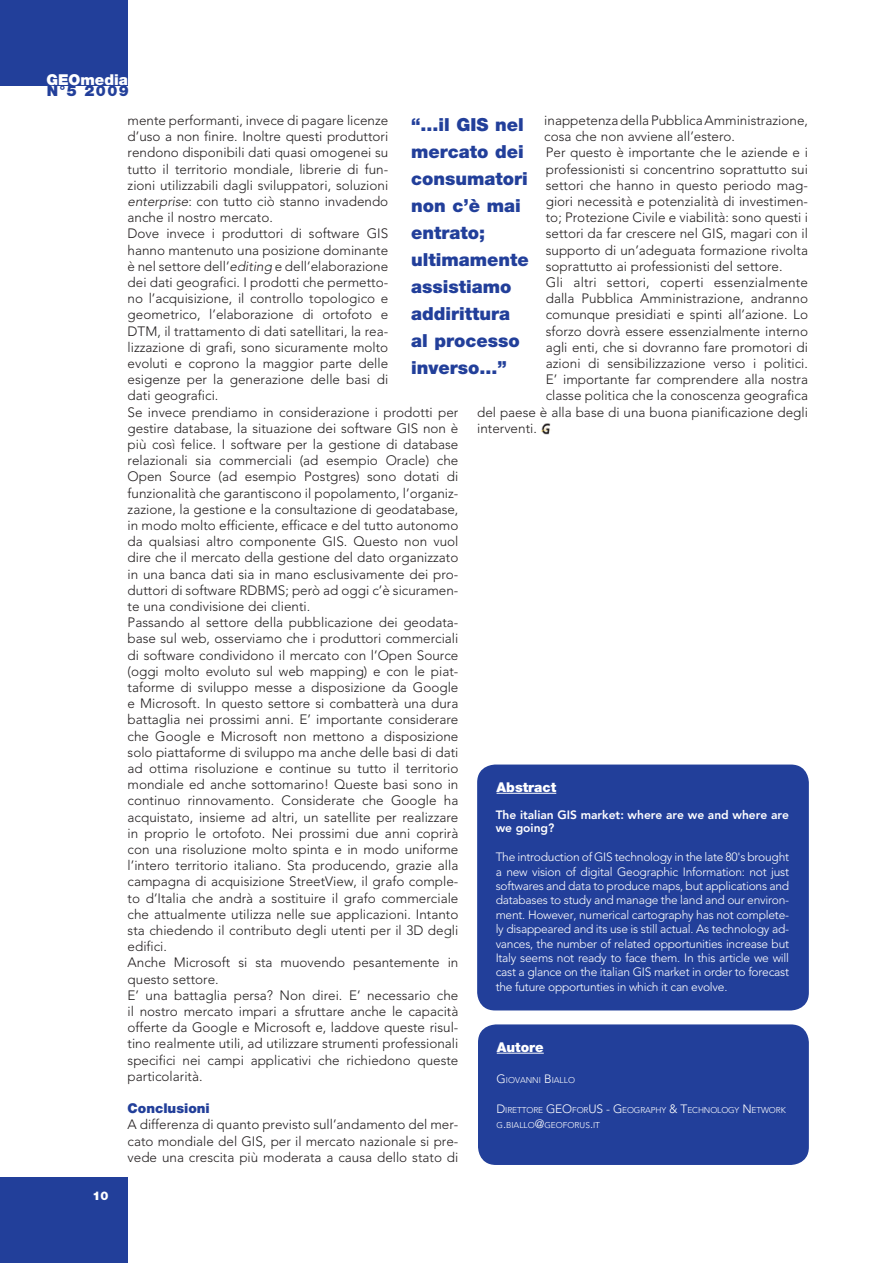
<style>
.page{position:relative;width:893px;height:1263px;background:#fff}
.page>*{position:absolute;margin:0;border:0;box-sizing:border-box;transform-origin:0 0}
.t1{font:900 18px/27px "Helvetica Neue";color:#223f9a}
.t2{font:900 15px "Helvetica Neue";color:#fff}
.t3{font:900 15px "Helvetica Neue";color:#223f9a}
.t4{font:300 13.5px/16.2px "Avenir";color:#231f20}
.t5{font:900 13.5px "Helvetica Neue";color:#fff}
.t6{font:900 13.5px "Helvetica Neue";color:#223f9a}
.t7{font:300 12px/14.4px "Avenir";letter-spacing:-.02em;color:#fff;text-align:justify}
.t8{font:800 12px/13.5px "Avenir";color:#fff}
.t9{font:900 12px "Helvetica Neue";color:#fff}
.t10{font:300 8.4px/15px "Avenir";letter-spacing:-.015em;color:#fff}
.s1{font-style:italic}
.s2{font-size:12px}
</style>
<div class="page">
<div style="left:0;top:0;width:128px;height:85px;background:#223f9a"></div>
<div style="left:0;top:1178px;width:128px;height:85px;background:#223f9a"></div>
<svg style="left:541px;top:424px;width:10px;height:10px"></svg>
<div style="left:477px;top:765px;width:332px;height:245px;background:#223f9a;border-radius:18px"></div>
<hr style="left:496px;top:793px;width:60px;height:1px;background:#fff">
<div style="left:478px;top:1024px;width:331px;height:141px;background:#223f9a;border-radius:18px"></div>
<hr style="left:497px;top:1053px;width:47px;height:1px;background:#fff">
<p class="t2" style="left:46px;top:74px;width:83px">GEOmedia</p>
<p class="t3" style="left:47px;top:85px;width:83px">N°5 2009</p>
<p class="t9" style="left:92px;top:1191px;width:18px">10</p>
<p class="t4" style="left:128px;top:113px;width:332px">mente performanti, invece di pagare licenze<br>d’uso a non finire. Inoltre questi produttori<br>rendono disponibili dati quasi omogenei su<br>tutto il territorio mondiale, librerie di fun-<br>zioni utilizzabili dagli sviluppatori, soluzioni<br><span class="s1">enterprise</span>: con tutto ciò stanno invadendo<br>anche il nostro mercato.<br>Dove invece i produttori di software GIS<br>hanno mantenuto una posizione dominante<br>è nel settore dell’<span class="s1">editing</span> e dell’elaborazione<br>dei dati geografici. I prodotti che permetto-<br>no l’acquisizione, il controllo topologico e geometrico, l’elaborazione di ortofoto e<br>DTM, il trattamento di dati satellitari, la rea-<br>lizzazione di grafi, sono sicuramente molto<br>evoluti e coprono la maggior parte delle<br>esigenze per la generazione delle basi di<br>dati geografici.<br>Se invece prendiamo in considerazione i prodotti per gestire database, la situazione dei software GIS non è più così felice. I software per la gestione di database relazionali sia commerciali (ad esempio Oracle) che Open Source (ad esempio Postgres) sono dotati di funzionalità che garantiscono il popolamento, l’organiz&shy;zazione, la gestione e la consultazione di geodatabase, in modo molto efficiente, efficace e del tutto autonomo da qualsiasi altro componente GIS. Questo non vuol dire che il mercato della gestione del dato organizzato in una banca dati sia in mano esclusivamente dei pro&shy;duttori di software RDBMS; però ad oggi c’è sicuramen&shy;te una condivisione dei clienti.<br>Passando al settore della pubblicazione dei geodata&shy;base sul web, osserviamo che i produttori commerciali di software condividono il mercato con l’Open Source (oggi molto evoluto sul web mapping) e con le piat&shy;taforme di sviluppo messe a disposizione da Google e Microsoft. In questo settore si combatterà una dura battaglia nei prossimi anni. E’ importante considerare che Google e Microsoft non mettono a disposizione solo piattaforme di sviluppo ma anche delle basi di dati ad ottima risoluzione e continue su tutto il territorio mondiale ed anche sottomarino! Queste basi sono in continuo rinnovamento. Considerate che Google ha acquistato, insieme ad altri, un satellite per realizzare in proprio le ortofoto. Nei prossimi due anni coprirà con una risoluzione molto spinta e in modo uniforme l’intero territorio italiano. Sta producendo, grazie alla campagna di acquisizione StreetView, il grafo comple&shy;to d’Italia che andrà a sostituire il grafo commerciale che attualmente utilizza nelle sue applicazioni. Intanto sta chiedendo il contributo degli utenti per il 3D degli edifici.<br>Anche Microsoft si sta muovendo pesantemente in questo settore.<br>E’ una battaglia persa? Non direi. E’ necessario che il nostro mercato impari a sfruttare anche le capacità offerte da Google e Microsoft e, laddove queste risul&shy;tino realmente utili, ad utilizzare strumenti professionali specifici nei campi applicativi che richiedono queste particolarità.</p>
<p class="t6" style="left:128px;top:1104px;width:84px">Conclusioni</p>
<p class="t4" style="left:128px;top:1118px;width:332px;text-align:justify">A differenza di quanto previsto sull’andamento del mer&shy;cato mondiale del GIS, per il mercato nazionale si pre&shy;vede una crescita più moderata a causa dello stato di</p>
<p class="t4" style="left:544px;top:113px;width:265px">inappetenza della Pubblica Amministrazione,</p>
<p class="t4" style="left:544px;top:130px;width:192px">cosa che non avviene all’estero.</p>
<p class="t4" style="left:546px;top:146px;width:264px">Per questo è importante che le aziende e i</p>
<p class="t4" style="left:546px;top:162px;width:264px">professionisti si concentrino soprattutto sui</p>
<p class="t4" style="left:546px;top:178px;width:264px">settori che hanno in questo periodo mag-</p>
<p class="t4" style="left:546px;top:194px;width:264px">giori necessità e potenzialità di investimen-</p>
<p class="t4" style="left:546px;top:211px;width:264px">to; Protezione Civile e viabilità: sono questi i</p>
<p class="t4" style="left:546px;top:227px;width:264px">settori da far crescere nel GIS, magari con il</p>
<p class="t4" style="left:546px;top:243px;width:264px">supporto di un’adeguata formazione rivolta</p>
<p class="t4" style="left:546px;top:259px;width:238px">soprattutto ai professionisti del settore.</p>
<p class="t4" style="left:546px;top:275px;width:264px">Gli altri settori, coperti essenzialmente</p>
<p class="t4" style="left:546px;top:292px;width:264px">dalla Pubblica Amministrazione, andranno</p>
<p class="t4" style="left:546px;top:308px;width:264px">comunque presidiati e spinti all’azione. Lo</p>
<p class="t4" style="left:546px;top:324px;width:264px">sforzo dovrà essere essenzialmente interno</p>
<p class="t4" style="left:546px;top:340px;width:264px">agli enti, che si dovranno fare promotori di</p>
<p class="t4" style="left:546px;top:356px;width:264px">azioni di sensibilizzazione verso i politici.</p>
<p class="t4" style="left:546px;top:373px;width:264px">E’ importante far comprendere alla nostra</p>
<p class="t4" style="left:546px;top:389px;width:264px">classe politica che la conoscenza geografica</p>
<p class="t4" style="left:477px;top:405px;width:332px">del paese è alla base di una buona pianificazione degli</p>
<p class="t4" style="left:477px;top:421px;width:61px">interventi.</p>
<h1 class="t1" style="left:411px;top:113px;width:119px">“...il GIS nel mercato dei consumatori non c’è mai entrato; ultimamente assistiamo addirittura al processo inverso…”</h1>
<p class="t5" style="left:496px;top:782px;width:61px">Abstract</p>
<p class="t8" style="left:496px;top:809px;width:295px">The italian GIS market: where are we and where are we going?</p>
<p class="t7" style="left:496px;top:851px;width:295px">The introduction of GIS technology in the late 80's brought a new vision of digital Geographic Information: not just softwares and data to produce maps, but applications and databases to study and manage the land and our environ&shy;ment. However, numerical cartography has not complete&shy;ly disappeared and its use is still actual. As technology ad&shy;vances, the number of related opportunities increase but Italy seems not ready to face them. In this article we will cast a glance on the italian GIS market in order to forecast the future opportunties in which it can evolve.</p>
<p class="t5" style="left:497px;top:1042px;width:48px">Autore</p>
<p class="t10" style="left:496px;top:1073px;width:80px"><span class="s2">G</span>IOVANNI <span class="s2">B</span>IALLO</p>
<p class="t10" style="left:496px;top:1103px;width:291px"><span class="s2">D</span>IRETTORE <span class="s2">GEO</span>FOR<span class="s2">US - G</span>EOGRAPHY <span class="s2">&amp; T</span>ECHNOLOGY <span class="s2">N</span>ETWORK<br>G<span class="s2">.</span>BIALLO<span class="s2">@</span>GEOFORUS<span class="s2">.</span>IT</p>
</div>
